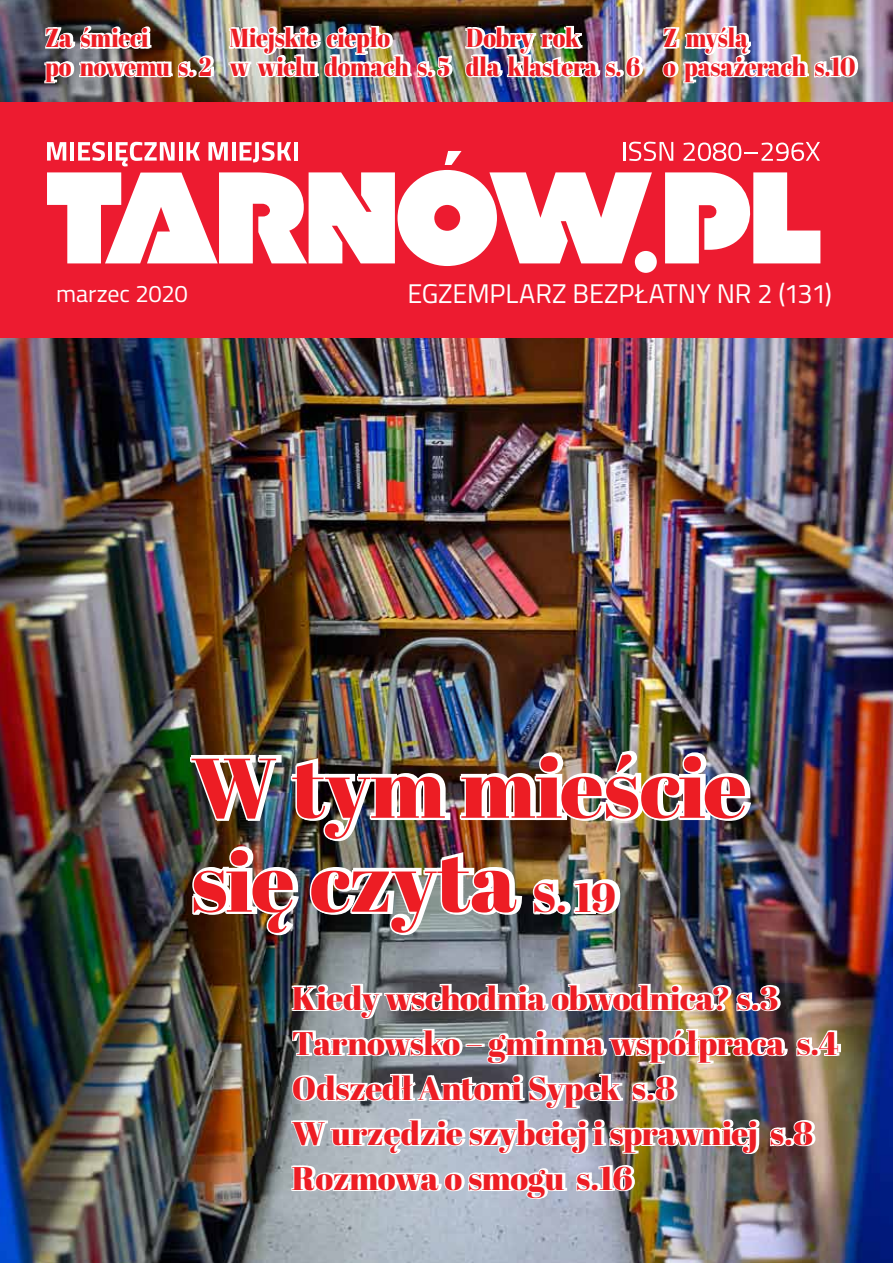
<style>
.page{position:relative;width:893px;height:1263px;background:#fff}
.page>*{position:absolute;margin:0;border:0;box-sizing:border-box;transform-origin:0 0}
.t1{font:84.45px/93.9px "Abril Fatface";letter-spacing:-.01em;color:#ed1d24}
.t2{font:32.7px/45px "Abril Fatface";letter-spacing:-.01em;color:#ed1d24}
.t3{font:27px "Titillium";letter-spacing:-.005em;color:#fff}
.t4{font:26.1px/28.5px "Abril Fatface";letter-spacing:-.01em;color:#ed1d24;scale:.89 1}
.t5{font:24px "Titillium";letter-spacing:-.01em;color:#fff}
.s1{font-size:40.5px}
</style>
<div class="page">
<img style="left:0;top:0;width:893px;height:1263px">
<div style="left:0;top:102px;width:893px;height:236px;background:#ed1b30"></div>
<svg style="left:47px;top:142px;width:19px;height:9px"></svg>
<hr style="left:70px;top:142px;width:4px;height:19px;background:#fff">
<svg style="left:78px;top:142px;width:27px;height:9px"></svg>
<hr style="left:108px;top:142px;width:4px;height:19px;background:#fff">
<svg style="left:116px;top:142px;width:59px;height:9px"></svg>
<hr style="left:179px;top:142px;width:3px;height:19px;background:#fff">
<svg style="left:186px;top:142px;width:14px;height:9px"></svg>
<svg style="left:208px;top:142px;width:20px;height:9px"></svg>
<hr style="left:232px;top:142px;width:4px;height:19px;background:#fff">
<svg style="left:240px;top:142px;width:51px;height:9px"></svg>
<hr style="left:294px;top:142px;width:3px;height:19px;background:#fff">
<svg style="left:623px;top:142px;width:50px;height:9px"></svg>
<svg style="left:683px;top:142px;width:137px;height:9px"></svg>
<svg style="left:47px;top:151px;width:773px;height:122px;fill:#fff"></svg>
<img style="left:227px;top:25px;width:227px;height:58px">
<img style="left:661px;top:25px;width:198px;height:61px">
<img style="left:43px;top:25px;width:172px;height:59px">
<img style="left:464px;top:25px;width:180px;height:61px">
<img style="left:188px;top:749px;width:567px;height:189px">
<div style="left:467px;top:1043px;width:18px;height:4px;border:2px solid #fff"></div>
<img style="left:291px;top:983px;width:491px;height:37px">
<svg style="left:291px;top:1028px;width:173px;height:32px"></svg>
<img style="left:486px;top:1028px;width:303px;height:37px">
<svg style="left:795px;top:1025px;width:47px;height:32px"></svg>
<svg style="left:291px;top:1073px;width:333px;height:37px"></svg>
<svg style="left:631px;top:1074px;width:48px;height:28px"></svg>
<svg style="left:290px;top:1118px;width:471px;height:37px"></svg>
<svg style="left:769px;top:1119px;width:47px;height:28px"></svg>
<svg style="left:290px;top:1164px;width:278px;height:36px"></svg>
<svg style="left:575px;top:1164px;width:61px;height:28px"></svg>
<p class="t4" style="left:45px;top:23px;width:188px">Za śmieci<br>po nowemu s. 2</p>
<p class="t4" style="left:466px;top:23px;width:197px">Dobry rok<br>dla klastera s. 6</p>
<p class="t4" style="left:229px;top:23px;width:250px">Miejskie ciepło<br>w wielu domach s. 5</p>
<p class="t4" style="left:663px;top:23px;width:218px">Z myślą<br>o pasażerach s.10</p>
<p class="t5" style="left:56px;top:276px;width:133px">marzec 2020</p>
<p class="t3" style="left:407px;top:274px;width:426px">EGZEMPLARZ BEZPŁATNY NR 2 (131)</p>
<h1 class="t1" style="left:191px;top:738px;width:557px">W tym mieście się czyta <span class="s1">S. 19</span></h1>
<p class="t2" style="left:292px;top:975px;width:548px">Kiedy wschodnia obwodnica? s.3<br>Tarnowsko – gminna współpraca s.4<br>Odszedł Antoni Sypek s.8<br>W urzędzie szybciej i sprawniej s.8<br>Rozmowa o smogu s.16</p>
</div>
